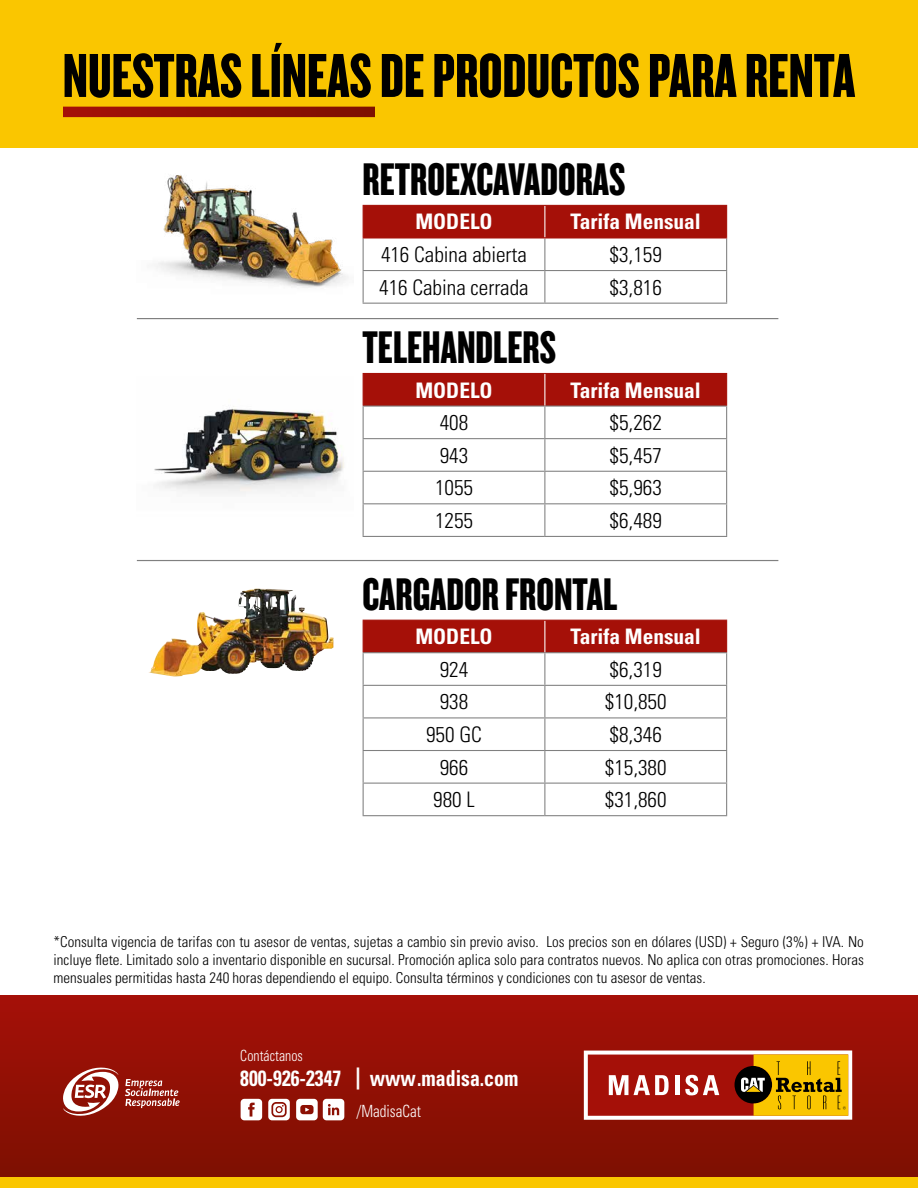
<style>
.page{position:relative;width:918px;height:1188px;background:#fff}
.page>*{position:absolute;margin:0;border:0;box-sizing:border-box;transform-origin:0 0}
.t1{font:64.5px "Knockout HTF68 Full Featherwt";color:#000}
.t2{font:47.55px "Knockout HTF68 Full Featherwt";color:#000}
.t3{font:700 condensed 22.05px "Univers LT Std";color:#fff;scale:.9 1}
.t4{font:300 condensed 21.45px "Univers LT Std";color:#000}
.t5{font:700 condensed 21.45px "Univers LT Std";color:#fff}
.t6{font:300 condensed 16.8px "Univers LT Std";color:#fff;scale:.9 1}
.t7{font:300 condensed 15.45px "Univers LT Std";color:#fff;scale:.9 1}
.t8{font:300 condensed 15px/18px "Univers LT Std";color:#000;text-align:justify}
</style>
<div class="page">
<div style="left:0;top:0;width:918px;height:148px;background:#fac600"></div>
<div style="left:0;top:1153px;width:918px;height:35px;background:#fac600"></div>
<svg style="left:63px;top:107px;width:312px;height:10px"></svg>
<img style="left:149px;top:589px;width:106px;height:88px">
<hr style="left:137px;top:560px;width:641px;height:1px;background:#808080">
<hr style="left:137px;top:318px;width:641px;height:1px;background:#808080">
<div style="left:0;top:995px;width:918px;height:181px;background:linear-gradient(to bottom,#a51008,#7e1002)"></div>
<svg style="left:584px;top:1050px;width:268px;height:70px"></svg>
<svg style="left:241px;top:1099px;width:21px;height:21px"></svg>
<svg style="left:296px;top:1099px;width:48px;height:21px"></svg>
<svg style="left:268px;top:1099px;width:22px;height:21px"></svg>
<svg style="left:62px;top:1066px;width:57px;height:52px"></svg>
<svg style="left:125px;top:1079px;width:55px;height:29px"></svg>
<div style="left:364px;top:374px;width:362px;height:32px;background:#a51008"></div>
<hr style="left:363px;top:406px;width:182px;height:1px;background:#808080">
<hr style="left:363px;top:407px;width:1px;height:31px;background:#808080">
<hr style="left:545px;top:406px;width:182px;height:1px;background:#808080">
<hr style="left:544px;top:407px;width:1px;height:31px;background:#808080">
<hr style="left:726px;top:407px;width:1px;height:31px;background:#808080">
<hr style="left:363px;top:438px;width:182px;height:1px;background:#808080">
<hr style="left:363px;top:439px;width:1px;height:32px;background:#808080">
<hr style="left:545px;top:438px;width:182px;height:1px;background:#808080">
<hr style="left:544px;top:439px;width:1px;height:32px;background:#808080">
<hr style="left:726px;top:439px;width:1px;height:32px;background:#808080">
<hr style="left:363px;top:471px;width:182px;height:1px;background:#808080">
<hr style="left:363px;top:472px;width:1px;height:31px;background:#808080">
<hr style="left:545px;top:471px;width:182px;height:1px;background:#808080">
<hr style="left:544px;top:472px;width:1px;height:31px;background:#808080">
<hr style="left:726px;top:472px;width:1px;height:31px;background:#808080">
<hr style="left:363px;top:503px;width:182px;height:1px;background:#808080">
<hr style="left:363px;top:504px;width:1px;height:32px;background:#808080">
<hr style="left:545px;top:503px;width:182px;height:1px;background:#808080">
<hr style="left:544px;top:504px;width:1px;height:32px;background:#808080">
<hr style="left:726px;top:504px;width:1px;height:32px;background:#808080">
<hr style="left:363px;top:536px;width:182px;height:1px;background:#808080">
<hr style="left:545px;top:536px;width:182px;height:1px;background:#808080">
<hr style="left:544px;top:374px;width:1px;height:32px;background:#fff">
<hr style="left:363px;top:373px;width:182px;height:1px;background:#a51008">
<hr style="left:363px;top:374px;width:1px;height:32px;background:#a51008">
<hr style="left:545px;top:373px;width:182px;height:1px;background:#a51008">
<hr style="left:726px;top:374px;width:1px;height:32px;background:#a51008">
<div style="left:364px;top:621px;width:362px;height:31px;background:#a51008"></div>
<hr style="left:363px;top:652px;width:182px;height:1px;background:#808080">
<hr style="left:363px;top:653px;width:1px;height:32px;background:#808080">
<hr style="left:545px;top:652px;width:182px;height:1px;background:#808080">
<hr style="left:544px;top:653px;width:1px;height:32px;background:#808080">
<hr style="left:726px;top:653px;width:1px;height:32px;background:#808080">
<hr style="left:363px;top:685px;width:182px;height:1px;background:#808080">
<hr style="left:363px;top:686px;width:1px;height:31px;background:#808080">
<hr style="left:545px;top:685px;width:182px;height:1px;background:#808080">
<hr style="left:544px;top:686px;width:1px;height:31px;background:#808080">
<hr style="left:726px;top:686px;width:1px;height:31px;background:#808080">
<hr style="left:363px;top:717px;width:182px;height:1px;background:#808080">
<hr style="left:363px;top:718px;width:1px;height:32px;background:#808080">
<hr style="left:545px;top:717px;width:182px;height:1px;background:#808080">
<hr style="left:544px;top:718px;width:1px;height:32px;background:#808080">
<hr style="left:726px;top:718px;width:1px;height:32px;background:#808080">
<hr style="left:363px;top:750px;width:182px;height:1px;background:#808080">
<hr style="left:363px;top:751px;width:1px;height:32px;background:#808080">
<hr style="left:545px;top:750px;width:182px;height:1px;background:#808080">
<hr style="left:544px;top:751px;width:1px;height:32px;background:#808080">
<hr style="left:726px;top:751px;width:1px;height:32px;background:#808080">
<hr style="left:363px;top:783px;width:182px;height:1px;background:#808080">
<hr style="left:363px;top:784px;width:1px;height:31px;background:#808080">
<hr style="left:545px;top:783px;width:182px;height:1px;background:#808080">
<hr style="left:544px;top:784px;width:1px;height:31px;background:#808080">
<hr style="left:726px;top:784px;width:1px;height:31px;background:#808080">
<hr style="left:363px;top:815px;width:182px;height:1px;background:#808080">
<hr style="left:545px;top:815px;width:182px;height:1px;background:#808080">
<hr style="left:544px;top:621px;width:1px;height:31px;background:#fff">
<hr style="left:363px;top:620px;width:182px;height:1px;background:#a51008">
<hr style="left:363px;top:621px;width:1px;height:31px;background:#a51008">
<hr style="left:545px;top:620px;width:182px;height:1px;background:#a51008">
<hr style="left:726px;top:621px;width:1px;height:31px;background:#a51008">
<img style="left:154px;top:406px;width:190px;height:88px">
<img style="left:156px;top:175px;width:192px;height:113px">
<div style="left:364px;top:206px;width:362px;height:31px;background:#a51008"></div>
<hr style="left:363px;top:239px;width:1px;height:31px;background:#808080">
<hr style="left:544px;top:239px;width:1px;height:31px;background:#808080">
<hr style="left:726px;top:239px;width:1px;height:31px;background:#808080">
<hr style="left:363px;top:270px;width:182px;height:1px;background:#808080">
<hr style="left:363px;top:271px;width:1px;height:32px;background:#808080">
<hr style="left:545px;top:270px;width:182px;height:1px;background:#808080">
<hr style="left:544px;top:271px;width:1px;height:32px;background:#808080">
<hr style="left:726px;top:271px;width:1px;height:32px;background:#808080">
<hr style="left:363px;top:303px;width:182px;height:1px;background:#808080">
<hr style="left:545px;top:303px;width:182px;height:1px;background:#808080">
<hr style="left:544px;top:206px;width:1px;height:31px;background:#fff">
<hr style="left:363px;top:205px;width:182px;height:1px;background:#a51008">
<hr style="left:363px;top:206px;width:1px;height:31px;background:#a51008">
<hr style="left:545px;top:205px;width:182px;height:1px;background:#a51008">
<hr style="left:726px;top:206px;width:1px;height:31px;background:#a51008">
<hr style="left:363px;top:237px;width:182px;height:2px;background:#a51008">
<hr style="left:545px;top:237px;width:182px;height:2px;background:#a51008">
<h1 class="t1" style="left:63px;top:43px;width:794px">NUESTRAS LÍNEAS DE PRODUCTOS PARA RENTA</h1>
<h2 class="t2" style="left:363px;top:155px;width:265px">RETROEXCAVADORAS</h2>
<h3 class="t5" style="left:415px;top:209px;width:79px">MODELO</h3>
<h3 class="t5" style="left:571px;top:209px;width:132px">Tarifa Mensual</h3>
<h3 class="t4" style="left:381px;top:242px;width:148px">416 Cabina abierta</h3>
<h3 class="t4" style="left:610px;top:242px;width:54px">$3,159</h3>
<h3 class="t4" style="left:379px;top:274px;width:151px">416 Cabina cerrada</h3>
<h3 class="t4" style="left:610px;top:274px;width:54px">$3,816</h3>
<h2 class="t2" style="left:363px;top:323px;width:195px">TELEHANDLERS</h2>
<h3 class="t5" style="left:415px;top:377px;width:79px">MODELO</h3>
<h3 class="t5" style="left:571px;top:377px;width:132px">Tarifa Mensual</h3>
<h3 class="t4" style="left:440px;top:410px;width:30px">408</h3>
<h3 class="t4" style="left:610px;top:410px;width:54px">$5,262</h3>
<h3 class="t4" style="left:440px;top:442px;width:30px">943</h3>
<h3 class="t4" style="left:610px;top:442px;width:54px">$5,457</h3>
<h3 class="t4" style="left:435px;top:475px;width:39px">1055</h3>
<h3 class="t4" style="left:610px;top:475px;width:54px">$5,963</h3>
<h3 class="t4" style="left:435px;top:507px;width:39px">1255</h3>
<h3 class="t4" style="left:610px;top:507px;width:54px">$6,489</h3>
<h2 class="t2" style="left:363px;top:570px;width:256px">CARGADOR FRONTAL</h2>
<h3 class="t5" style="left:415px;top:623px;width:79px">MODELO</h3>
<h3 class="t5" style="left:571px;top:623px;width:132px">Tarifa Mensual</h3>
<h3 class="t4" style="left:440px;top:656px;width:30px">924</h3>
<h3 class="t4" style="left:610px;top:656px;width:54px">$6,319</h3>
<h3 class="t4" style="left:440px;top:689px;width:30px">938</h3>
<h3 class="t4" style="left:605px;top:689px;width:63px">$10,850</h3>
<h3 class="t4" style="left:426px;top:722px;width:57px">950 GC</h3>
<h3 class="t4" style="left:610px;top:722px;width:54px">$8,346</h3>
<h3 class="t4" style="left:440px;top:754px;width:30px">966</h3>
<h3 class="t4" style="left:605px;top:754px;width:63px">$15,380</h3>
<h3 class="t4" style="left:433px;top:787px;width:43px">980 L</h3>
<h3 class="t4" style="left:605px;top:787px;width:63px">$31,860</h3>
<p class="t8" style="left:54px;top:932px;width:812px">*Consulta vigencia de tarifas con tu asesor de ventas, sujetas a cambio sin previo aviso. Los precios son en dólares (USD) + Seguro (3%) + IVA. No incluye flete. Limitado solo a inventario disponible en sucursal. Promoción aplica solo para contratos nuevos. No aplica con otras promociones. Horas mensuales permitidas hasta 240 horas dependiendo el equipo. Consulta términos y condiciones con tu asesor de ventas.</p>
<p class="t7" style="left:240px;top:1046px;width:71px">Contáctanos</p>
<h3 class="t3" style="left:240px;top:1065px;width:311px">800-926-2347 | www.madisa.com</h3>
<p class="t6" style="left:356px;top:1101px;width:73px">/MadisaCat</p>
</div>
